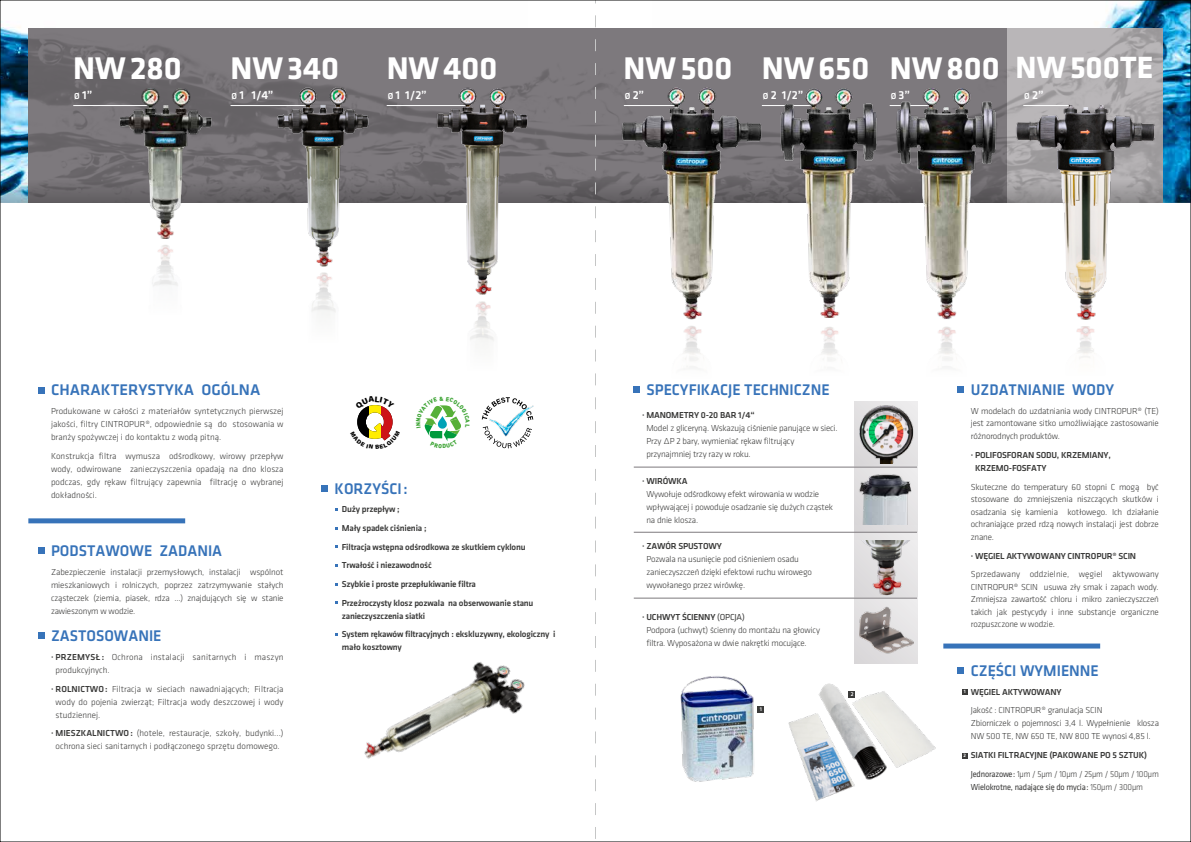
<style>
.page{position:relative;width:1191px;height:842px;background:#fff}
.page>*{position:absolute;margin:0;border:0;box-sizing:border-box;transform-origin:0 0}
.t1{font:700 32.5px "Klavika CH";color:#fff}
.t2{font:700 31.8px "Klavika CH";color:#fff}
.t3{font:500 16px "Klavika CH";color:#3773b9;scale:.96 1}
.t4{font:500 16px "Klavika CH";color:#3773b9}
.t5{font:500 12px "Klavika CH";color:#fff}
.t6{font:300 9px/13px "Klavika CH";letter-spacing:-.02em;color:#3b3b3a;text-align:justify}
.t7{font:500 9px/18.7px "Klavika CH";letter-spacing:-.02em;color:#3b3b3a}
.t8{font:300 9px/13px "Klavika CH";color:#3b3b3a;text-align:center}
.t9{font:300 9px/13px "Klavika CH";letter-spacing:.015em;color:#3b3b3a}
.t10{font:9px "Klavika CH";letter-spacing:-.02em;color:#3b3b3a;scale:.92 1}
.t11{font:500 5.6px "Klavika CH";color:#fff}
.t12{font:500 5px "Klavika CH";color:#fff}
.s1{font-size:9px}
.s2{font-weight:500}
.s3{font-weight:400}
.s4{font-weight:300}
</style>
<div class="page">
<img style="left:2px;top:2px;width:1187px;height:177px">
<img style="left:28px;top:29px;width:1134px;height:150px">
<svg style="left:2px;top:179px;width:1187px;height:24px;background:#61666d"></svg>
<hr style="left:73px;top:105px;width:78px;height:1px;background:#fff">
<hr style="left:230px;top:105px;width:76px;height:1px;background:#fff">
<hr style="left:387px;top:105px;width:81px;height:1px;background:#fff">
<hr style="left:762px;top:105px;width:53px;height:1px;background:#fff">
<hr style="left:889px;top:105px;width:45px;height:1px;background:#fff">
<div style="left:28px;top:518px;width:157px;height:5px;background:#3773b9"></div>
<div style="left:943px;top:643px;width:157px;height:5px;background:#3773b9"></div>
<div style="left:38px;top:547px;width:7px;height:6px;background:#3773b9"></div>
<div style="left:38px;top:633px;width:7px;height:6px;background:#3773b9"></div>
<svg style="left:634px;top:387px;width:6px;height:6px"></svg>
<div style="left:957px;top:386px;width:6px;height:7px;background:#3773b9"></div>
<svg style="left:957px;top:668px;width:6px;height:6px"></svg>
<div style="left:38px;top:387px;width:7px;height:6px;background:#3773b9"></div>
<svg style="left:322px;top:485px;width:6px;height:6px"></svg>
<svg style="left:962px;top:689px;width:5px;height:5px"></svg>
<svg style="left:962px;top:753px;width:5px;height:5px"></svg>
<div style="left:854px;top:408px;width:63px;height:59px;background:#dedcde"></div>
<div style="left:854px;top:472px;width:63px;height:60px;background:#dedcde"></div>
<div style="left:854px;top:532px;width:63px;height:58px;background:#e8e6e7"></div>
<img style="left:119px;top:59px;width:94px;height:180px">
<img style="left:275px;top:78px;width:98px;height:189px">
<img style="left:854px;top:402px;width:63px;height:62px">
<img style="left:854px;top:540px;width:63px;height:58px">
<div style="left:854px;top:598px;width:63px;height:65px;background:#e4e3e4"></div>
<img style="left:854px;top:607px;width:60px;height:48px">
<img style="left:854px;top:468px;width:63px;height:57px">
<img style="left:311px;top:273px;width:25px;height:43px">
<img style="left:435px;top:76px;width:93px;height:219px">
<img style="left:621px;top:84px;width:141px;height:235px">
<img style="left:684px;top:326px;width:18px;height:42px">
<img style="left:779px;top:87px;width:100px;height:231px">
<img style="left:821px;top:327px;width:18px;height:34px">
<img style="left:891px;top:87px;width:109px;height:280px">
<img style="left:1009px;top:96px;width:155px;height:223px">
<img style="left:1076px;top:326px;width:18px;height:32px">
<img style="left:470px;top:301px;width:24px;height:41px">
<img style="left:152px;top:245px;width:26px;height:41px">
<hr style="left:634px;top:467px;width:283px;height:1px;background:#7d797d">
<hr style="left:634px;top:532px;width:283px;height:1px;background:#7d797d">
<hr style="left:634px;top:598px;width:283px;height:1px;background:#7d797d">
<svg style="left:482px;top:397px;width:35px;height:23px"></svg>
<svg style="left:483px;top:427px;width:42px;height:21px"></svg>
<img style="left:484px;top:399px;width:50px;height:42px">
<img style="left:335px;top:633px;width:190px;height:126px">
<img style="left:761px;top:683px;width:175px;height:119px">
<img style="left:680px;top:676px;width:81px;height:106px">
<div style="left:757px;top:706px;width:7px;height:6px;background:#3b3b3a"></div>
<div style="left:848px;top:691px;width:7px;height:7px;background:#3b3b3a"></div>
<svg style="left:595px;top:2px;width:1px;height:837px"></svg>
<svg style="left:424px;top:405px;width:37px;height:36px"></svg>
<svg style="left:357px;top:405px;width:36px;height:36px"></svg>
<h1 class="t1" style="left:73px;top:44px;width:110px">NW280</h1>
<h1 class="t1" style="left:230px;top:44px;width:110px">NW340</h1>
<h1 class="t1" style="left:387px;top:44px;width:112px">NW400</h1>
<h1 class="t1" style="left:623px;top:44px;width:377px">NW500 NW650 NW800</h1>
<h2 class="t2" style="left:1015px;top:45px;width:139px">NW500TE</h2>
<h3 class="t5" style="left:74px;top:87px;width:20px"><span class="s1">Ø</span> 1”</h3>
<h3 class="t5" style="left:231px;top:87px;width:43px"><span class="s1">Ø</span> 1 1/4”</h3>
<h3 class="t5" style="left:388px;top:87px;width:41px"><span class="s1">Ø</span> 1 1/2”</h3>
<h3 class="t5" style="left:625px;top:87px;width:21px"><span class="s1">Ø</span> 2”</h3>
<h3 class="t5" style="left:763px;top:87px;width:42px"><span class="s1">Ø</span> 2 1/2”</h3>
<h3 class="t5" style="left:890px;top:87px;width:21px"><span class="s1">Ø</span> 3”</h3>
<h3 class="t5" style="left:1024px;top:87px;width:21px"><span class="s1">Ø</span> 2”</h3>
<h3 class="t4" style="left:51px;top:379px;width:211px">CHARAKTERYSTYKA OGÓLNA</h3>
<p class="t6" style="left:51px;top:405px;width:234px">Produkowane w całości z materiałów syntetycznych pierwszej jakości, filtry CINTROPUR®, odpowiednie są do stosowania w branży spożywczej i do kontaktu z wodą pitną.</p>
<p class="t6" style="left:51px;top:449px;width:234px">Konstrukcja filtra wymusza odśrodkowy, wirowy przepływ wody, odwirowane zanieczyszczenia opadają na dno klosza podczas, gdy rękaw filtrujący zapewnia filtrację o wybranej dokładności.</p>
<h3 class="t3" style="left:51px;top:540px;width:180px">PODSTAWOWE ZADANIA</h3>
<p class="t6" style="left:51px;top:565px;width:234px">Zabezpieczenie instalacji przemysłowych, instalacji wspólnot mieszkaniowych i rolniczych, poprzez zatrzymywanie stałych cząsteczek (ziemia, piasek, rdza ...) znajdujących się w stanie zawieszonym w wodzie.</p>
<h3 class="t3" style="left:51px;top:625px;width:117px">ZASTOSOWANIE</h3>
<p class="t9" style="left:56px;top:650px;width:229px;text-indent:-5px"><span class="s2">· PRZEMYSŁ :</span> Ochrona instalacji sanitarnych i maszyn produkcyjnych.</p>
<p class="t6" style="left:56px;top:682px;width:229px;text-indent:-5px"><span class="s2">· ROLNICTWO:</span> Filtracja w sieciach nawadniających; Filtracja wody do pojenia zwierząt; Filtracja wody deszczowej i wody studziennej.</p>
<p class="t8" style="left:51px;top:727px;width:234px"><span class="s2">· MIESZKALNICTWO:</span> (hotele, restauracje, szkoły, budynki...) ochrona sieci sanitarnych i podłączonego sprzętu domowego.</p>
<h3 class="t3" style="left:334px;top:477px;width:78px">KORZYŚCI:</h3>
<p class="t7" style="left:342px;top:500px;width:193px">Duży przepływ ;<br>Mały spadek ciśnienia ;<br>Filtracja wstępna odśrodkowa ze skutkiem cyklonu Trwałość i niezawodność<br>Szybkie i proste przepłukiwanie filtra<br>Przeżroczysty klosz pozwala na obserwowanie stanu</p>
<p class="t7" style="left:342px;top:606px;width:215px">zanieczyszczenia siatki<br>System rękawów filtracyjnych : ekskluzywny, ekologiczny i</p>
<p class="t7" style="left:342px;top:638px;width:62px">mało kosztowny</p>
<h3 class="t3" style="left:646px;top:379px;width:192px">SPECYFIKACJE TECHNICZNE</h3>
<p class="t7" style="left:642px;top:405px;width:114px">· MANOMETRY 0-20 BAR 1/4“</p>
<p class="t6" style="left:646px;top:421px;width:193px;text-align:left">Model z gliceryną. Wskazują ciśnienie panujące w sieci.<br>Przy ΔP 2 bary, wymieniać rękaw filtrujący przynajmniej trzy razy w roku.</p>
<p class="t7" style="left:642px;top:471px;width:47px">· WIRÓWKA</p>
<p class="t6" style="left:646px;top:487px;width:188px;text-align:left">Wywołuje odśrodkowy efekt wirowania w wodzie wpływającej i powoduje osadzanie się dużych cząstek na dnie klosza.</p>
<p class="t7" style="left:642px;top:536px;width:81px">· ZAWÓR SPUSTOWY</p>
<p class="t6" style="left:646px;top:552px;width:167px;text-align:left">Pozwala na usunięcie pod ciśnieniem osadu zanieczyszczeń dzięki efektowi ruchu wirowego wywołanego przez wirówkę.</p>
<p class="t6" style="left:646px;top:610px;width:175px;text-align:left;text-indent:-4px"><span class="s2">· UCHWYT ŚCIENNY</span> <span class="s3">(OPCJA)<br></span>Podpora (uchwyt) ścienny do montażu na głowicy filtra. Wyposażona w dwie nakrętki mocujące.</p>
<p class="t11" style="left:759px;top:705px;width:4px">1</p>
<p class="t11" style="left:850px;top:691px;width:4px">2</p>
<h3 class="t3" style="left:970px;top:379px;width:151px">UZDATNIANIE WODY</h3>
<p class="t6" style="left:970px;top:404px;width:189px;line-height:12.7px">W modelach do uzdatniania wody CINTROPUR® (TE) jest zamontowane sitko umożliwiające zastosowanie różnorodnych produktów.</p>
<p class="t7" style="left:975px;top:448px;width:137px;line-height:13px;text-indent:-4px">· POLIFOSFORAN SODU, KRZEMIANY,<br>KRZEMO-FOSFATY</p>
<p class="t6" style="left:970px;top:480px;width:189px;line-height:12.6px">Skuteczne do temperatury 60 stopni C mogą być stosowane do zmniejszenia niszczących skutków i osadzania się kamienia kotłowego. Ich działanie ochraniające przed rdzą nowych instalacji jest dobrze znane.</p>
<p class="t7" style="left:970px;top:546px;width:167px">· WĘGIEL AKTYWOWANY CINTROPUR® SCIN</p>
<p class="t6" style="left:970px;top:568px;width:189px;line-height:12.5px">Sprzedawany oddzielnie, węgiel aktywowany CINTROPUR® SCIN usuwa zły smak i zapach wody.<br>Zmniejsza zawartość chloru i mikro zanieczyszczeń takich jak pestycydy i inne substancje organiczne rozpuszczone w wodzie.</p>
<h3 class="t3" style="left:970px;top:660px;width:135px">CZĘŚCI WYMIENNE</h3>
<p class="t7" style="left:970px;top:682px;width:92px">WĘGIEL AKTYWOWANY</p>
<p class="t6" style="left:970px;top:704px;width:190px;text-align:left">Jakość : CINTROPUR® granulacja SCIN<br>Zbiorniczek o pojemnosci 3,4 l. Wypełnienie klosza<br>NW 500 TE, NW 650 TE, NW 800 TE wynosi 4,85 l.</p>
<p class="t7" style="left:970px;top:745px;width:189px">SIATKI FILTRACYJNE (PAKOWANE PO 5 SZTUK)<br><span class="s3">Jednorazowe:</span> <span class="s4">1µm / 5µm / 10µm / 25µm / 50µm / 100µm</span></p>
<p class="t10" style="left:970px;top:781px;width:189px">Wielokrotne, nadające się do mycia: <span class="s4">150µm / 300µm</span></p>
<p class="t12" style="left:963px;top:688px;width:3px">1</p>
<p class="t12" style="left:963px;top:752px;width:4px">2</p>
</div>
